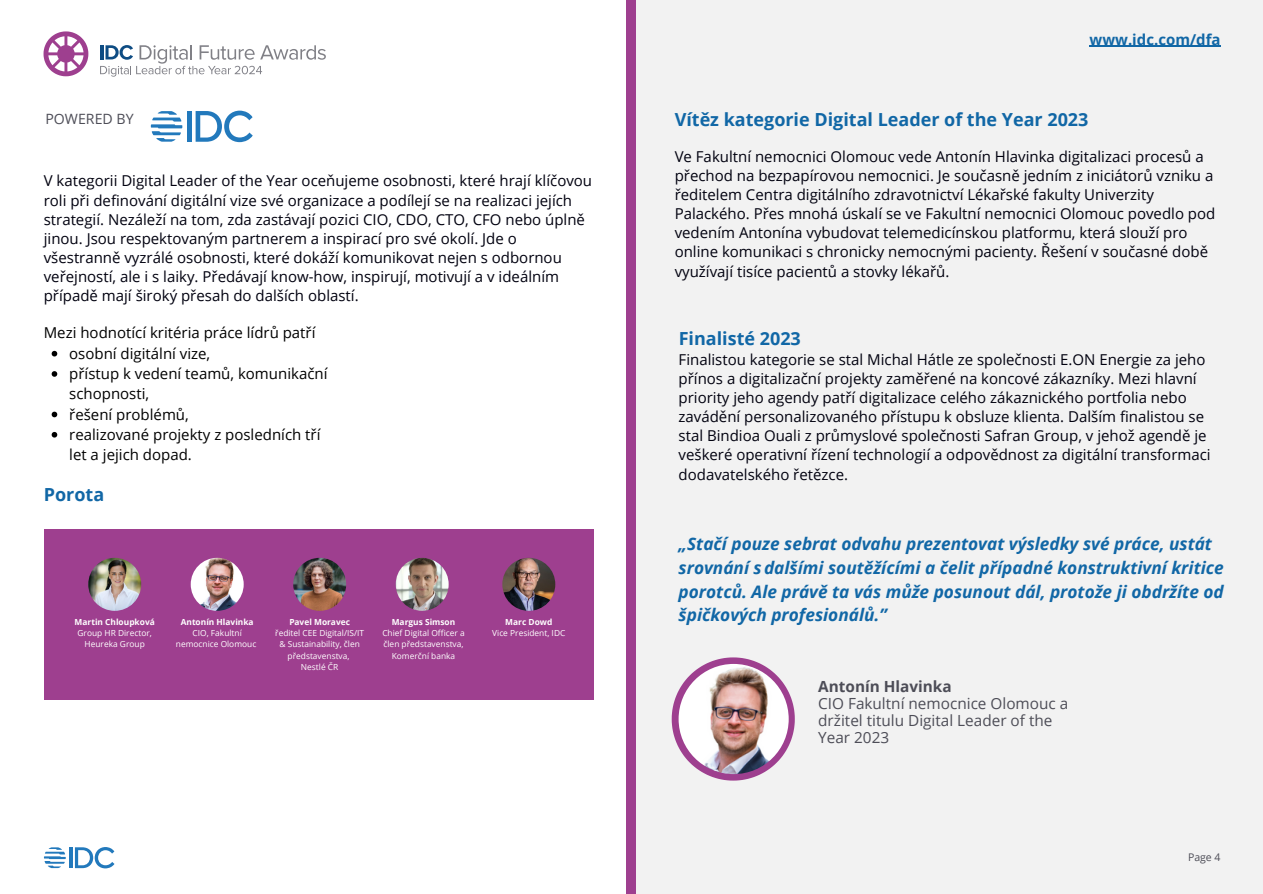
<style>
.page{position:relative;width:1263px;height:894px;background:#fff}
.page>*{position:absolute;margin:0;border:0;box-sizing:border-box;transform-origin:0 0}
.t1{font:700 18px "Open Sans";color:#1167a6}
.t2{font:italic 700 17.25px/23.7px "Open Sans";color:#1167a6}
.t3{font:15.3px/16.8px "Open Sans";color:#4d4d57}
.t4{font:15px/19.2px "Open Sans";color:#01010f}
.t5{font:15px/20.2px "Open Sans";color:#000}
.t6{font:700 15px "Open Sans";color:#1167a6}
.t7{font:14.1px "Open Sans";color:#4d4d57}
.t8{font:10.5px "Open Sans";color:#4d4d57}
.t9{font:8.4px/11.1px "Open Sans";color:#fff;text-align:center}
.t10{font:700 8.4px "Open Sans";color:#fff}
.s1{font-weight:700}
</style>
<div class="page">
<div style="left:636px;top:0;width:627px;height:893px;background:#f2f2f2"></div>
<hr style="left:69px;top:847px;width:3px;height:20px;background:#2279bc">
<svg style="left:75px;top:847px;width:39px;height:21px"></svg>
<svg style="left:44px;top:847px;width:22px;height:20px"></svg>
<svg style="left:672px;top:657px;width:123px;height:123px"></svg>
<img style="left:679px;top:663px;width:110px;height:110px;border-radius:50%">
<svg style="left:44px;top:31px;width:44px;height:45px"></svg>
<svg style="left:100px;top:45px;width:226px;height:32px"></svg>
<div style="left:626px;top:0;width:10px;height:893px;background:#9e3f8f"></div>
<div style="left:187px;top:111px;width:5px;height:31px;background:#2279bc"></div>
<svg style="left:196px;top:111px;width:57px;height:31px"></svg>
<svg style="left:151px;top:111px;width:31px;height:31px"></svg>
<div style="left:44px;top:529px;width:550px;height:171px;background:#9e3f8f"></div>
<img style="left:88px;top:557px;width:53px;height:53px;border-radius:50%">
<img style="left:191px;top:557px;width:53px;height:53px;border-radius:50%">
<img style="left:293px;top:557px;width:53px;height:53px;border-radius:50%">
<img style="left:396px;top:557px;width:53px;height:53px;border-radius:50%">
<img style="left:502px;top:557px;width:53px;height:53px;border-radius:50%">
<svg style="left:52px;top:351px;width:5px;height:5px"></svg>
<svg style="left:52px;top:371px;width:5px;height:5px"></svg>
<svg style="left:52px;top:411px;width:5px;height:6px"></svg>
<svg style="left:52px;top:432px;width:5px;height:5px"></svg>
<hr style="left:1089px;top:46px;width:132px;height:1px;background:#1167a6">
<p class="t7" style="left:45px;top:109px;width:90px">POWERED BY</p>
<p class="t4" style="left:44px;top:171px;width:550px">V kategorii Digital Leader of the Year oceňujeme osobnosti, které hrají klíčovou roli při definování digitální vize své organizace a podílejí se na realizaci jejích strategií. Nezáleží na tom, zda zastávají pozici CIO, CDO, CTO, CFO nebo úplně jinou. Jsou respektovaným partnerem a inspirací pro své okolí. Jde o všestranně vyzrálé osobnosti, které dokáží komunikovat nejen s odbornou veřejností, ale i s laiky. Předávají know-how, inspirují, motivují a v ideálním případě mají široký přesah do dalších oblastí.</p>
<h1 class="t5" style="left:44px;top:322px;width:273px">Mezi hodnotící kritéria práce lídrů patří</h1>
<p class="t5" style="left:69px;top:343px;width:143px">osobní digitální vize,</p>
<p class="t5" style="left:69px;top:363px;width:260px">přístup k vedení teamů, komunikační schopnosti,</p>
<p class="t5" style="left:69px;top:403px;width:121px">řešení problémů,</p>
<p class="t5" style="left:69px;top:424px;width:253px">realizované projekty z posledních tří let a jejich dopad.</p>
<p class="t1" style="left:44px;top:481px;width:62px">Porota</p>
<p class="t10" style="left:75px;top:616px;width:82px">Martin Chloupková</p>
<p class="t9" style="left:78px;top:627px;width:76px">Group HR Director,</p>
<p class="t9" style="left:85px;top:638px;width:62px">Heureka Group</p>
<p class="t10" style="left:181px;top:616px;width:74px">Antonín Hlavinka</p>
<p class="t9" style="left:176px;top:627px;width:82px">CIO, Fakultní nemocnice Olomouc</p>
<p class="t10" style="left:289px;top:616px;width:62px">Pavel Moravec</p>
<p class="t9" style="left:275px;top:627px;width:90px">ředitel CEE Digital/IS/IT &amp; Sustainability, člen představenstva,</p>
<h3 class="t9" style="left:301px;top:660px;width:39px">Nestlé ČR</h3>
<h1 class="t10" style="left:392px;top:616px;width:65px">Margus Simson</h1>
<h4 class="t9" style="left:382px;top:627px;width:84px">Chief Digital Officer a člen představenstva,<br>Komerční banka</h4>
<h1 class="t10" style="left:505px;top:616px;width:49px">Marc Dowd</h1>
<h4 class="t9" style="left:492px;top:627px;width:75px">Vice President, IDC</h4>
<h1 class="t6" style="left:1089px;top:29px;width:133px">www.idc.com/dfa</h1>
<p class="t1" style="left:675px;top:106px;width:415px">Vítěz kategorie Digital Leader of the Year 2023</p>
<p class="t4" style="left:675px;top:146px;width:542px">Ve Fakultní nemocnici Olomouc vede Antonín Hlavinka digitalizaci procesů a přechod na bezpapírovou nemocnici. Je současně jedním z iniciátorů vzniku a ředitelem Centra digitálního zdravotnictví Lékařské fakulty Univerzity Palackého. Přes mnohá úskalí se ve Fakultní nemocnici Olomouc povedlo pod vedením Antonína vybudovat telemedicínskou platformu, která slouží pro online komunikaci s chronicky nemocnými pacienty. Řešení v současné době využívají tisíce pacientů a stovky lékařů.</p>
<p class="t1" style="left:679px;top:325px;width:124px">Finalisté 2023</p>
<p class="t4" style="left:679px;top:349px;width:534px">Finalistou kategorie se stal Michal Hátle ze společnosti E.ON Energie za jeho přínos a digitalizační projekty zaměřené na koncové zákazníky. Mezi hlavní priority jeho agendy patří digitalizace celého zákaznického portfolia nebo zavádění personalizovaného přístupu k obsluze klienta. Dalším finalistou se stal Bindioa Ouali z průmyslové společnosti Safran Group, v jehož agendě je veškeré operativní řízení technologií a odpovědnost za digitální transformaci dodavatelského řetězce.</p>
<p class="t2" style="left:679px;top:531px;width:547px">„Stačí pouze sebrat odvahu prezentovat výsledky své práce, ustát srovnání sdalšími soutěžícími a čelit případné konstruktivní kritice porotců. Ale právě ta vás může posunout dál, protože ji obdržíte od špičkových profesionálů.”</p>
<p class="t3" style="left:818px;top:677px;width:252px"><span class="s1">Antonín Hlavinka<br></span>CIO Fakultní nemocnice Olomouc a držitel titulu Digital Leader of the<br>Year 2023</p>
<p class="t8" style="left:1188px;top:849px;width:34px">Page 4</p>
</div>
